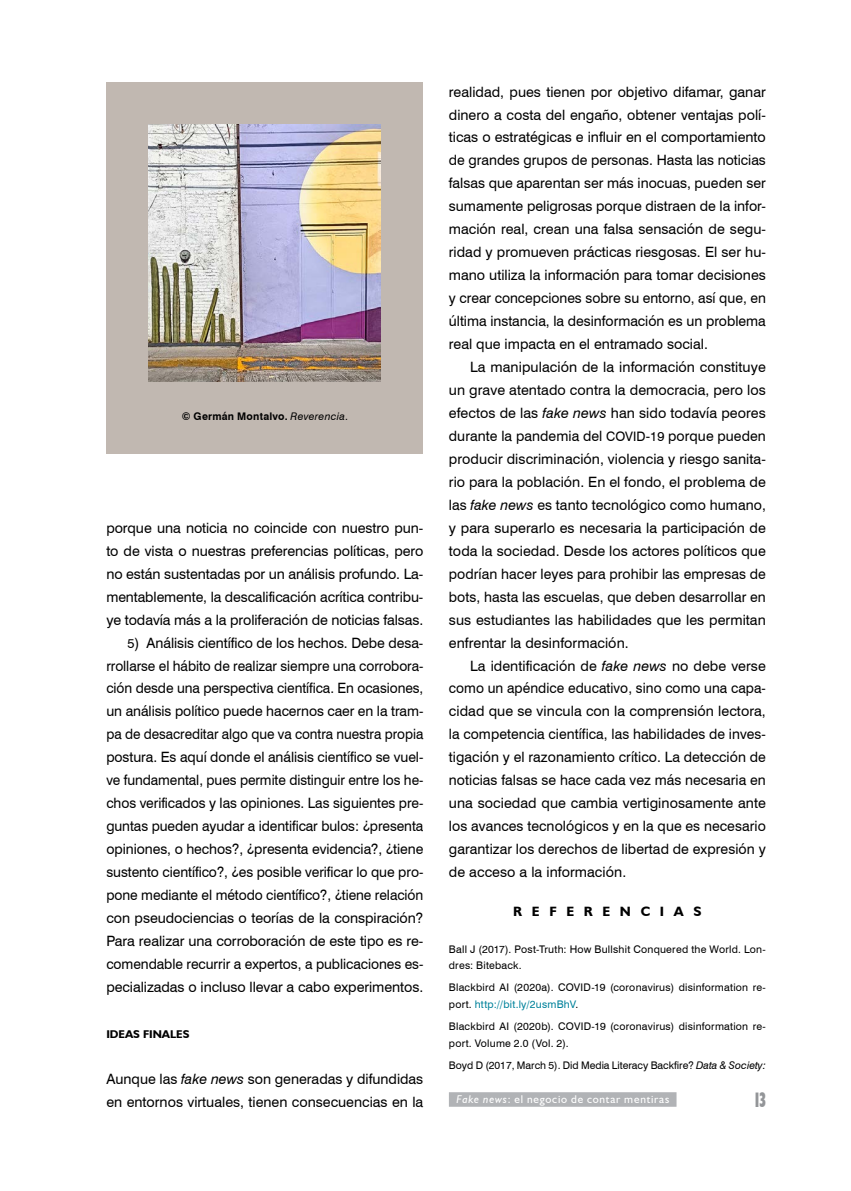
<style>
.page{position:relative;width:851px;height:1191px;background:#fff}
.page>*{position:absolute;margin:0;border:0;box-sizing:border-box;transform-origin:0 0}
.t1{font:700 condensed 21px "Humanist 521 BT Xtra";color:#939598;scale:.75 1}
.t2{font:14.25px/23px "Swiss 721 BT";color:#000;text-align:justify}
.t3{font:700 13.5px "Humanist 521 BT";letter-spacing:.72em;color:#000}
.t4{font:11.25px "Humanist 521 BT";letter-spacing:.07em;color:#fff}
.t5{font:700 11.25px "Humanist 521 BT";color:#000}
.t6{font:10.5px/16.8px "Swiss 721 BT";letter-spacing:.02em;color:#000}
.t7{font:10.5px "Swiss 721 BT";color:#000}
.t8{font:700 10.5px "Swiss 721 BT";letter-spacing:.02em;color:#000}
.s1{font-weight:800}
.s2{font-weight:400;font-style:italic}
.s3{font-weight:400}
.s4{font-size:13.05px}
.s5{font-style:italic}
.s6{color:#00829b}
</style>
<div class="page">
<div style="left:449px;top:1092px;width:227px;height:14px;background:#b1b3b6"></div>
<div style="left:106px;top:82px;width:317px;height:371px;background:#c1b8b1"></div>
<img style="left:149px;top:124px;width:232px;height:257px">
<p class="t8" style="left:182px;top:409px;width:167px"><span class="s1">©</span> Germán Montalvo. <span class="s2">Reverencia</span><span class="s3">.</span></p>
<p class="t2" style="left:106px;top:515px;width:318px">porque una noticia no coincide con nuestro pun&shy;to de vista o nuestras preferencias políticas, pero no están sustentadas por un análisis profundo. La&shy;mentablemente, la descalificación acrítica contribu&shy;ye todavía más a la proliferación de noticias falsas.</p>
<p class="t2" style="left:106px;top:630px;width:318px;text-indent:21px"><span class="s4">5</span>) Análisis científico de los hechos. Debe desa&shy;rrollarse el hábito de realizar siempre una corrobora&shy;ción desde una perspectiva científica. En ocasiones, un análisis político puede hacernos caer en la tram&shy;pa de desacreditar algo que va contra nuestra propia postura. Es aquí donde el análisis científico se vuel&shy;ve fundamental, pues permite distinguir entre los he&shy;chos verificados y las opiniones. Las siguientes pre&shy;guntas pueden ayudar a identificar bulos: ¿presenta opiniones, o hechos?, ¿presenta evidencia?, ¿tiene sustento científico?, ¿es posible verificar lo que pro&shy;pone mediante el método científico?, ¿tiene relación con pseudociencias o teorías de la conspiración?<br>Para realizar una corroboración de este tipo es re&shy;comendable recurrir a expertos, a publicaciones es&shy;pecializadas o incluso llevar a cabo experimentos.</p>
<p class="t5" style="left:106px;top:1027px;width:84px">IDEAS FINALES</p>
<p class="t2" style="left:106px;top:1066px;width:318px">Aunque las <span class="s5">fake news</span> son generadas y difundidas en entornos virtuales, tienen consecuencias en la</p>
<p class="t2" style="left:449px;top:79px;width:318px">realidad, pues tienen por objetivo difamar, ganar dinero a costa del engaño, obtener ventajas polí&shy;ticas o estratégicas e influir en el comportamiento de grandes grupos de personas. Hasta las noticias falsas que aparentan ser más inocuas, pueden ser sumamente peligrosas porque distraen de la infor&shy;mación real, crean una falsa sensación de segu&shy;ridad y promueven prácticas riesgosas. El ser hu&shy;mano utiliza la información para tomar decisiones y crear concepciones sobre su entorno, así que, en última instancia, la desinformación es un problema real que impacta en el entramado social.</p>
<p class="t2" style="left:449px;top:355px;width:318px;text-indent:21px">La manipulación de la información constituye un grave atentado contra la democracia, pero los efectos de las <span class="s5">fake news</span> han sido todavía peores durante la pandemia del <span class="s4">COVID</span>-<span class="s4">19</span> porque pueden producir discriminación, violencia y riesgo sanita&shy;rio para la población. En el fondo, el problema de las <span class="s5">fake news</span> es tanto tecnológico como humano, y para superarlo es necesaria la participación de toda la sociedad. Desde los actores políticos que podrían hacer leyes para prohibir las empresas de bots, hasta las escuelas, que deben desarrollar en sus estudiantes las habilidades que les permitan enfrentar la desinformación.</p>
<p class="t2" style="left:449px;top:653px;width:318px;text-indent:21px">La identificación de <span class="s5">fake news</span> no debe verse como un apéndice educativo, sino como una capa&shy;cidad que se vincula con la comprensión lectora, la competencia científica, las habilidades de inves&shy;tigación y el razonamiento crítico. La detección de noticias falsas se hace cada vez más necesaria en una sociedad que cambia vertiginosamente ante los avances tecnológicos y en la que es necesario garantizar los derechos de libertad de expresión y de acceso a la información.</p>
<p class="t3" style="left:513px;top:903px;width:190px">REFEREN CIAS</p>
<p class="t6" style="left:449px;top:940px;width:318px">Ball J (2017). Post-Truth: How Bullshit Conquered the World. Lon&shy;dres: Biteback.</p>
<p class="t6" style="left:449px;top:979px;width:318px">Blackbird AI (2020a). COVID-19 (coronavirus) disinformation re&shy;port. <span class="s6">http://bit.ly/2usmBhV</span>.</p>
<p class="t6" style="left:449px;top:1017px;width:318px">Blackbird AI (2020b). COVID-19 (coronavirus) disinformation re&shy;port. Volume 2.0 (Vol. 2).</p>
<p class="t7" style="left:449px;top:1058px;width:318px">Boyd D (2017, March 5). Did Media Literacy Backfire? <span class="s5">Data &amp; Society:</span></p>
<p class="t4" style="left:456px;top:1092px;width:214px"><span class="s5">Fake news</span>: el negocio de contar mentiras</p>
<h1 class="t1" style="left:754px;top:1086px;width:16px">13</h1>
</div>
